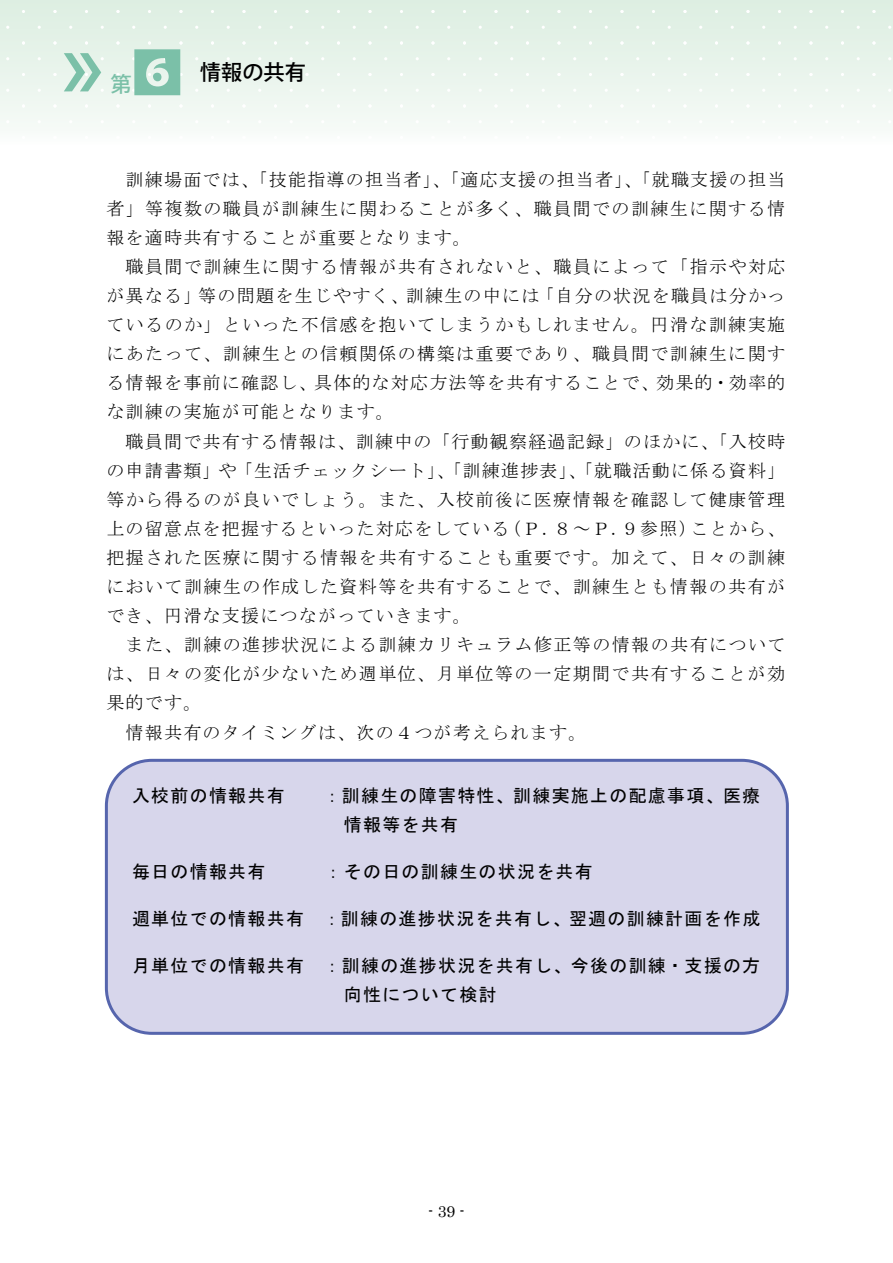
<style>
.page{position:relative;width:893px;height:1263px;background:#fff}
.page>*{position:absolute;margin:0;border:0;box-sizing:border-box;transform-origin:0 0}
.t1{font:500 21.3px "Koz Go Pr 6 N";color:#000}
.t2{font:500 21.3px "Koz Go Pr 6 N";color:#7bc0a8}
.t3{font:18px/29.1px "MS Mincho";letter-spacing:.08em;color:#000;text-align:justify}
.t4{font:18px/29.1px "MS Gothic";letter-spacing:.07em;color:#000}
.t5{font:15.75px "Century";color:#000}
</style>
<div class="page">
<div style="left:0;top:0;width:893px;height:145px;background:linear-gradient(to bottom,#dceee1,#f9fcfa)"></div>
<svg style="left:64px;top:53px;width:37px;height:38px"></svg>
<svg style="left:134px;top:49px;width:46px;height:46px"></svg>
<div style="left:106px;top:760px;width:679px;height:271px;background:#d7d6eb"></div>
<div style="left:105px;top:759px;width:684px;height:276px;border:3px solid #5665ad;border-radius:46px"></div>
<p class="t2" style="left:111px;top:72px;width:23px">第</p>
<p class="t1" style="left:200px;top:61px;width:108px">情報の共有</p>
<p class="t3" style="left:106px;top:165px;width:680px;text-indent:19px">訓練場面では、「技能指導の担当者」、「適応支援の担当者」、「就職支援の担当者」等複数の職員が訓練生に関わることが多く、職員間での訓練生に関する情報を適時共有することが重要となります。</p>
<p class="t3" style="left:106px;top:252px;width:681px;text-indent:19px">職員間で訓練生に関する情報が共有されないと、職員によって「指示や対応が異なる」等の問題を生じやすく、訓練生の中には「自分の状況を職員は分かっているのか」といった不信感を抱いてしまうかもしれません。円滑な訓練実施にあたって、訓練生との信頼関係の構築は重要であり、職員間で訓練生に関する情報を事前に確認し、具体的な対応方法等を共有することで、効果的・効率的な訓練の実施が可能となります。</p>
<p class="t3" style="left:106px;top:426px;width:681px;text-indent:19px">職員間で共有する情報は、訓練中の「行動観察経過記録」のほかに、「入校時の申請書類」や「生活チェックシート」、「訓練進捗表」、「就職活動に係る資料」等から得るのが良いでしょう。また、入校前後に医療情報を確認して健康管理上の留意点を把握するといった対応をしている（Ｐ．８～Ｐ.９参照）ことから、把握された医療に関する情報を共有することも重要です。加えて、日々の訓練において訓練生の作成した資料等を共有することで、訓練生とも情報の共有ができ、円滑な支援につながっていきます。</p>
<p class="t3" style="left:126px;top:630px;width:661px">また、訓練の進捗状況による訓練カリキュラム修正等の情報の共有について</p>
<p class="t3" style="left:106px;top:659px;width:680px">は、日々の変化が少ないため週単位、月単位等の一定期間で共有することが効</p>
<p class="t3" style="left:106px;top:688px;width:97px">果的です。</p>
<p class="t3" style="left:126px;top:717px;width:462px">情報共有のタイミングは、次の４つが考えられます。</p>
<p class="t4" style="left:132px;top:780px;width:154px">入校前の情報共有</p>
<p class="t4" style="left:344px;top:780px;width:418px;text-indent:-20px">：訓練生の障害特性、訓練実施上の配慮事項、医療情報等を共有</p>
<p class="t4" style="left:132px;top:857px;width:135px">毎日の情報共有</p>
<p class="t4" style="left:325px;top:857px;width:270px">：その日の訓練生の状況を共有</p>
<p class="t4" style="left:132px;top:904px;width:630px">週単位での情報共有 ：訓練の進捗状況を共有し、翌週の訓練計画を作成</p>
<p class="t4" style="left:344px;top:951px;width:418px;text-indent:-212px">月単位での情報共有 ：訓練の進捗状況を共有し、今後の訓練・支援の方向性について検討</p>
<p class="t5" style="left:428px;top:1198px;width:38px">- 39 -</p>
</div>
